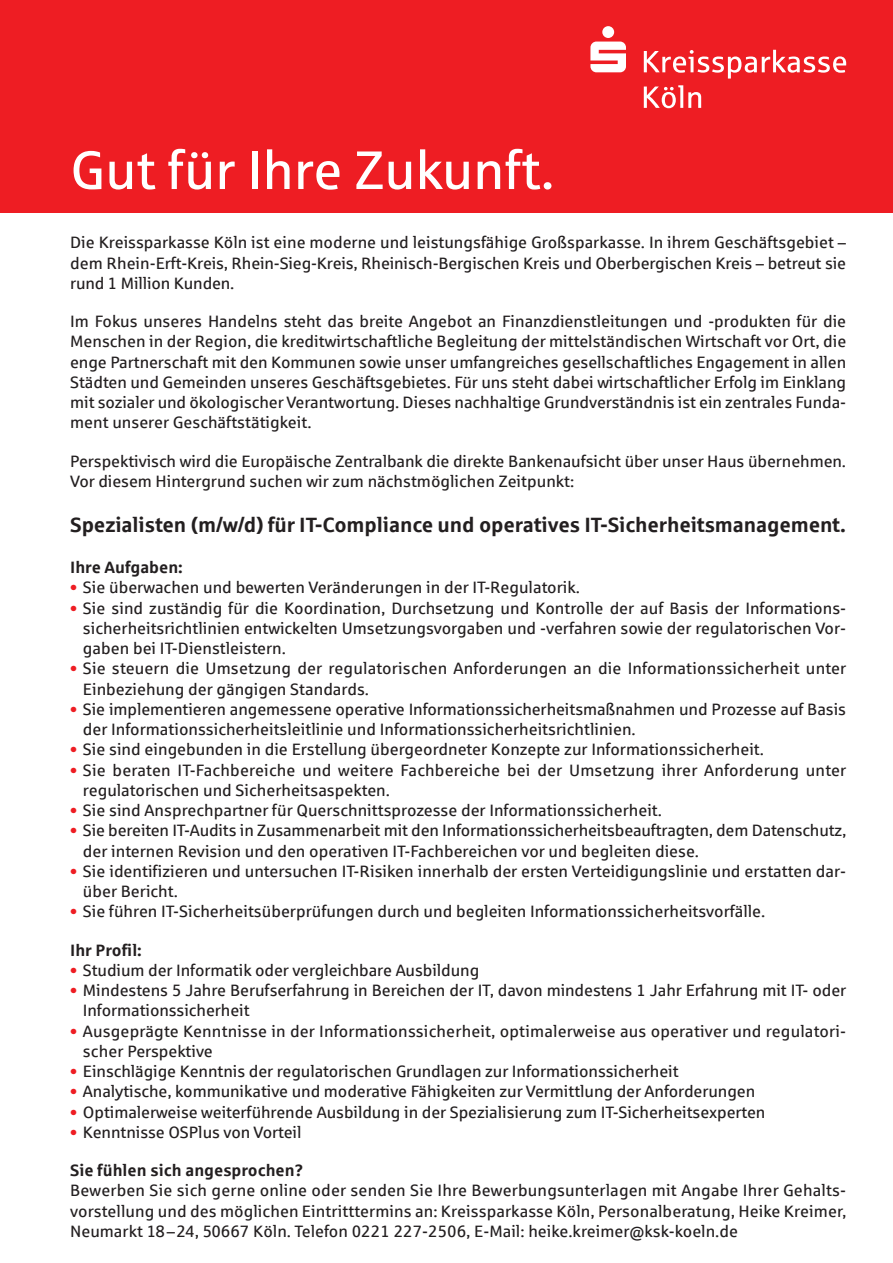
<style>
.page{position:relative;width:893px;height:1263px;background:#fff}
.page>*{position:absolute;margin:0;border:0;box-sizing:border-box;transform-origin:0 0}
.t1{font:54px "Sparkasse Rg";color:#fff}
.t2{font:700 20.7px "Sparkasse Rg";letter-spacing:-.01em;color:#231f20}
.t3{font:16.5px/20.2px "Sparkasse Rg";color:#231f20}
.t4{font:700 16.5px "Sparkasse Rg";color:#231f20}
.s1{color:#ee1d23}
</style>
<div class="page">
<div style="left:0;top:0;width:893px;height:213px;background:#ee1d23"></div>
<svg style="left:644px;top:85px;width:57px;height:23px"></svg>
<svg style="left:644px;top:50px;width:202px;height:29px"></svg>
<svg style="left:590px;top:26px;width:36px;height:46px"></svg>
<p class="t1" style="left:70px;top:137px;width:486px">Gut für Ihre Zukunft.</p>
<p class="t3" style="left:70px;top:232px;width:777px;text-align:justify">Die Kreissparkasse Köln ist eine moderne und leistungsfähige Großsparkasse. In ihrem Geschäftsgebiet – dem Rhein-Erft-Kreis, Rhein-Sieg-Kreis, Rheinisch-Bergischen Kreis und Oberbergischen Kreis – betreut sie rund 1 Million Kunden.</p>
<p class="t3" style="left:70px;top:311px;width:778px">Im Fokus unseres Handelns steht das breite Angebot an Finanzdienstleitungen und -produkten für die<br>Menschen in der Region, die kreditwirtschaftliche Begleitung der mittelständischen Wirtschaft vor Ort, die</p>
<p class="t3" style="left:70px;top:351px;width:778px;text-align:justify">enge Partnerschaft mit den Kommunen sowie unser umfangreiches gesellschaftliches Engagement in allen Städten und Gemeinden unseres Geschäftsgebietes. Für uns steht dabei wirtschaftlicher Erfolg im Einklang mit sozialer und ökologischer Verantwortung. Dieses nachhaltige Grundverständnis ist ein zentrales Funda&shy;ment unserer Geschäftstätigkeit.</p>
<p class="t3" style="left:70px;top:450px;width:777px">Perspektivisch wird die Europäische Zentralbank die direkte Bankenaufsicht über unser Haus übernehmen.<br>Vor diesem Hintergrund suchen wir zum nächstmöglichen Zeitpunkt:</p>
<p class="t2" style="left:70px;top:511px;width:777px">Spezialisten (m/w/d) für IT-Compliance und operatives IT-Sicherheitsmanagement.</p>
<p class="t4" style="left:70px;top:557px;width:114px">Ihre Aufgaben:</p>
<p class="t3" style="left:70px;top:577px;width:511px"><span class="s1">•</span> Sie überwachen und bewerten Veränderungen in der IT-Regulatorik.</p>
<p class="t3" style="left:83px;top:597px;width:765px;text-align:justify;text-indent:-13px"><span class="s1">•</span> Sie sind zuständig für die Koordination, Durchsetzung und Kontrolle der auf Basis der Informations&shy;sicherheitsrichtlinien entwickelten Umsetzungsvorgaben und -verfahren sowie der regulatorischen Vor&shy;gaben bei IT-Dienstleistern.</p>
<p class="t3" style="left:83px;top:658px;width:765px;text-indent:-13px"><span class="s1">•</span> Sie steuern die Umsetzung der regulatorischen Anforderungen an die Informationssicherheit unter<br>Einbeziehung der gängigen Standards.</p>
<p class="t3" style="left:83px;top:698px;width:765px;text-indent:-13px"><span class="s1">•</span> Sie implementieren angemessene operative Informationssicherheitsmaßnahmen und Prozesse auf Basis der Informationssicherheitsleitlinie und Informationssicherheitsrichtlinien.</p>
<p class="t3" style="left:70px;top:739px;width:695px"><span class="s1">•</span> Sie sind eingebunden in die Erstellung übergeordneter Konzepte zur Informationssicherheit.</p>
<p class="t3" style="left:83px;top:759px;width:765px;text-indent:-13px"><span class="s1">•</span> Sie beraten IT-Fachbereiche und weitere Fachbereiche bei der Umsetzung ihrer Anforderung unter regulatorischen und Sicherheitsaspekten.</p>
<p class="t3" style="left:70px;top:800px;width:593px"><span class="s1">•</span> Sie sind Ansprechpartner für Querschnittsprozesse der Informationssicherheit.</p>
<p class="t3" style="left:70px;top:820px;width:778px"><span class="s1">•</span> Sie bereiten IT-Audits in Zusammenarbeit mit den Informationssicherheitsbeauftragten, dem Datenschutz,</p>
<p class="t3" style="left:83px;top:840px;width:618px">der internen Revision und den operativen IT-Fachbereichen vor und begleiten diese.</p>
<p class="t3" style="left:83px;top:860px;width:765px;text-indent:-13px"><span class="s1">•</span> Sie identifizieren und untersuchen IT-Risiken innerhalb der ersten Verteidigungslinie und erstatten dar&shy;über Bericht.</p>
<p class="t3" style="left:70px;top:901px;width:697px"><span class="s1">•</span> Sie führen IT-Sicherheitsüberprüfungen durch und begleiten Informationssicherheitsvorfälle.</p>
<p class="t4" style="left:70px;top:939px;width:73px">Ihr Profil:</p>
<p class="t3" style="left:70px;top:959px;width:411px"><span class="s1">•</span> Studium der Informatik oder vergleichbare Ausbildung</p>
<p class="t3" style="left:83px;top:980px;width:765px;text-indent:-13px"><span class="s1">•</span> Mindestens 5 Jahre Berufserfahrung in Bereichen der IT, davon mindestens 1 Jahr Erfahrung mit IT- oder<br>Informationssicherheit</p>
<p class="t3" style="left:83px;top:1020px;width:765px;text-indent:-13px"><span class="s1">•</span> Ausgeprägte Kenntnisse in der Informationssicherheit, optimalerweise aus operativer und regulatori&shy;scher Perspektive</p>
<p class="t3" style="left:70px;top:1061px;width:610px"><span class="s1">•</span> Einschlägige Kenntnis der regulatorischen Grundlagen zur Informationssicherheit</p>
<p class="t3" style="left:70px;top:1081px;width:687px"><span class="s1">•</span> Analytische, kommunikative und moderative Fähigkeiten zur Vermittlung der Anforderungen</p>
<p class="t3" style="left:70px;top:1101px;width:697px"><span class="s1">•</span> Optimalerweise weiterführende Ausbildung in der Spezialisierung zum IT-Sicherheitsexperten</p>
<p class="t3" style="left:70px;top:1121px;width:233px"><span class="s1">•</span> Kenntnisse OSPlus von Vorteil</p>
<p class="t4" style="left:70px;top:1160px;width:235px">Sie fühlen sich angesprochen?</p>
<p class="t3" style="left:70px;top:1180px;width:777px;text-align:justify">Bewerben Sie sich gerne online oder senden Sie Ihre Bewerbungsunterlagen mit Angabe Ihrer Gehalts&shy;vorstellung und des möglichen Eintritttermins an: Kreissparkasse Köln, Personalberatung, Heike Kreimer, Neumarkt 18–24, 50667 Köln. Telefon 0221 227-2506, E-Mail: heike.kreimer@ksk-koeln.de</p>
</div>
